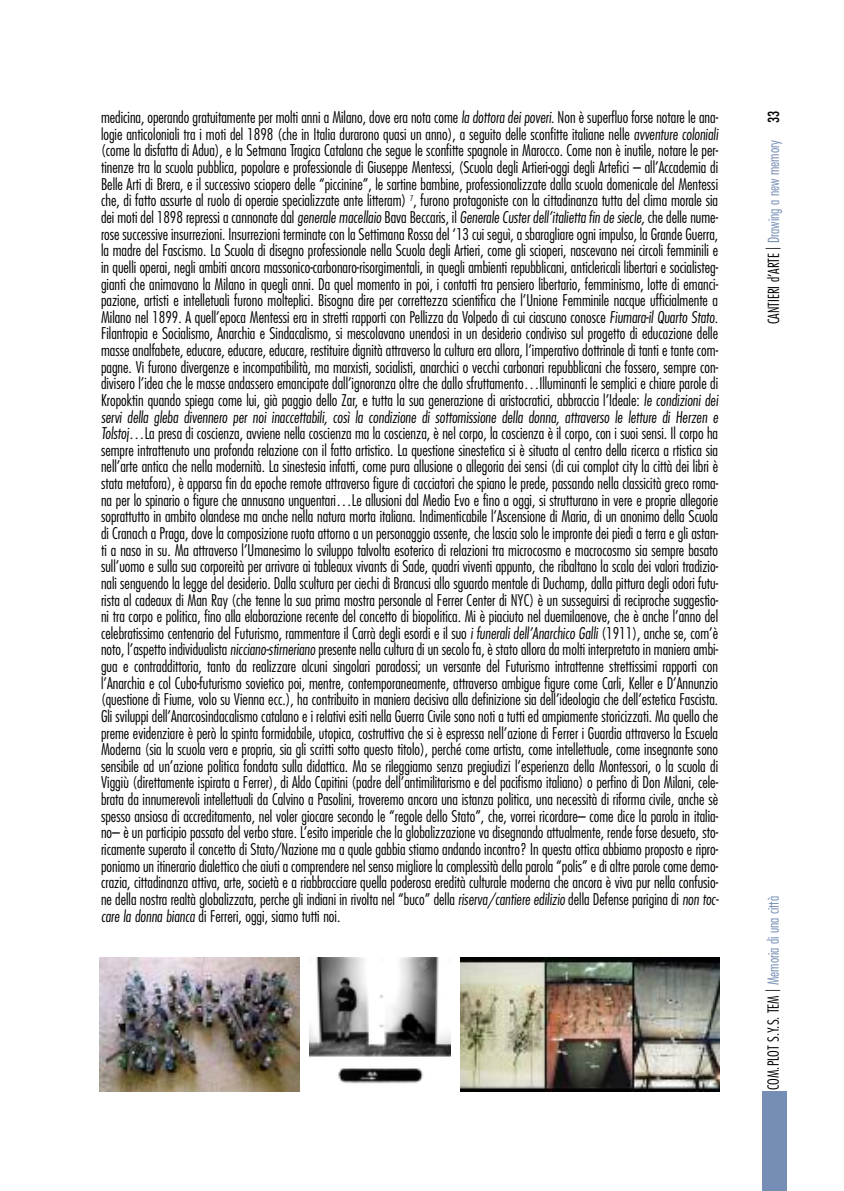
<style>
.page{position:relative;width:844px;height:1191px;background:#fff}
.page>*{position:absolute;margin:0;border:0;box-sizing:border-box;transform-origin:0 0}
.t1{font:300 condensed 15.75px/16.6px "Futura";color:#000;text-align:justify}
.t2{font:300 condensed 14.88px "Futura";color:#000}
.t3{font:300 condensed 14.88px "Futura";color:#768db5}
.s1{font-style:italic}
.s2{color:#000}
.s3{font-weight:400;color:#000}
.s4{color:#768db5}
</style>
<div class="page">
<div style="left:762px;top:1091px;width:24px;height:100px;background:#768db5"></div>
<img style="left:99px;top:957px;width:200px;height:134px">
<img style="left:309px;top:957px;width:141px;height:127px">
<img style="left:460px;top:957px;width:259px;height:134px">
<p class="t1" style="left:101px;top:110px;width:619px">medicina, operando gratuitamente per molti anni a Milano, dove era nota come <span class="s1">la dottora dei poveri.</span> Non è superfluo forse notare le ana&shy;logie anticoloniali tra i moti del 1898 (che in Italia durarono quasi un anno), a seguito delle sconfitte italiane nelle <span class="s1">avventure coloniali </span>(come la disfatta di Adua), e la Setmana Tragica Catalana che segue le sconfitte spagnole in Marocco. Come non è inutile, notare le per&shy;tinenze tra la scuola pubblica, popolare e professionale di Giuseppe Mentessi, (Scuola degli Artieri-oggi degli Artefici – all’Accademia di Belle Arti di Brera, e il successivo sciopero delle “piccinine”, le sartine bambine, professionalizzate dalla scuola domenicale del Mentessi che, di fatto assurte al ruolo di operaie specializzate ante litteram) <sup>7</sup>, furono protagoniste con la cittadinanza tutta del clima morale sia dei moti del 1898 repressi a cannonate dal <span class="s1">generale macellaio</span> Bava Beccaris, il <span class="s1">Generale Custer dell’italietta fin de siecle,</span> che delle nume&shy;rose successive insurrezioni. Insurrezioni terminate con la Settimana Rossa del ‘13 cui seguì, a sbaragliare ogni impulso, la Grande Guerra, la madre del Fascismo. La Scuola di disegno professionale nella Scuola degli Artieri, come gli scioperi, nascevano nei circoli femminili e in quelli operai, negli ambiti ancora massonico-carbonaro-risorgimentali, in quegli ambienti repubblicani, anticlericali libertari e socialisteg&shy;gianti che animavano la Milano in quegli anni. Da quel momento in poi, i contatti tra pensiero libertario, femminismo, lotte di emanci&shy;pazione, artisti e intelletuali furono molteplici. Bisogna dire per correttezza scientifica che l’Unione Femminile nacque ufficialmente a Milano nel 1899. A quell’epoca Mentessi era in stretti rapporti con Pellizza da Volpedo di cui ciascuno conosce <span class="s1">Fiumara-il Quarto Stato.<br></span>Filantropia e Socialismo, Anarchia e Sindacalismo, si mescolavano unendosi in un desiderio condiviso sul progetto di educazione delle masse analfabete, educare, educare, educare, restituire dignità attraverso la cultura era allora, l’imperativo dottrinale di tanti e tante com&shy;pagne. Vi furono divergenze e incompatibilità, ma marxisti, socialisti, anarchici o vecchi carbonari repubblicani che fossero, sempre con&shy;divisero l’idea che le masse andassero emancipate dall’ignoranza oltre che dallo sfruttamento…Illuminanti le semplici e chiare parole di Kropoktin quando spiega come lui, già paggio dello Zar, e tutta la sua generazione di aristocratici, abbraccia l’Ideale: <span class="s1">le condizioni dei servi della gleba divennero per noi inaccettabili, così la condizione di sottomissione della donna, attraverso le letture di Herzen e Tolstoj…</span>La presa di coscienza, avviene nella coscienza ma la coscienza, è nel corpo, la coscienza è il corpo, con i suoi sensi. Il corpo ha sempre intrattenuto una profonda relazione con il fatto artistico. La questione sinestetica si è situata al centro della ricerca a rtistica sia nell’arte antica che nella modernità. La sinestesia infatti, come pura allusione o allegoria dei sensi (di cui complot city la città dei libri è stata metafora), è apparsa fin da epoche remote attraverso figure di cacciatori che spiano le prede, passando nella classicità greco roma&shy;na per lo spinario o figure che annusano unguentari…Le allusioni dal Medio Evo e fino a oggi, si strutturano in vere e proprie allegorie soprattutto in ambito olandese ma anche nella natura morta italiana. Indimenticabile l’Ascensione di Maria, di un anonimo della Scuola di Cranach a Praga, dove la composizione ruota attorno a un personaggio assente, che lascia solo le impronte dei piedi a terra e gli astan&shy;ti a naso in su. Ma attraverso l’Umanesimo lo sviluppo talvolta esoterico di relazioni tra microcosmo e macrocosmo sia sempre basato sull’uomo e sulla sua corporeità per arrivare ai tableaux vivants di Sade, quadri viventi appunto, che ribaltano la scala dei valori tradizio&shy;nali senguendo la legge del desiderio. Dalla scultura per ciechi di Brancusi allo sguardo mentale di Duchamp, dalla pittura degli odori futu&shy;rista al cadeaux di Man Ray (che tenne la sua prima mostra personale al Ferrer Center di NYC) è un susseguirsi di reciproche suggestio&shy;ni tra corpo e politica, fino alla elaborazione recente del concetto di biopolitica. Mi è piaciuto nel duemilaenove, che è anche l’anno del celebratissimo centenario del Futurismo, rammentare il Carrà degli esordi e il suo <span class="s1">i funerali dell’Anarchico Galli</span> (1911), anche se, com’è noto, l’aspetto individualista <span class="s1">nicciano-stirneriano</span> presente nella cultura di un secolo fa, è stato allora da molti interpretato in maniera ambi&shy;gua e contraddittoria, tanto da realizzare alcuni singolari paradossi; un versante del Futurismo intrattenne strettissimi rapporti con l’Anarchia e col Cubo-futurismo sovietico poi, mentre, contemporaneamente, attraverso ambigue figure come Carli, Keller e D’Annunzio (questione di Fiume, volo su Vienna ecc.), ha contribuito in maniera decisiva alla definizione sia dell’ideologia che dell’estetica Fascista.<br>Gli sviluppi dell’Anarcosindacalismo catalano e i relativi esiti nella Guerra Civile sono noti a tutti ed ampiamente storicizzati. Ma quello che preme evidenziare è però la spinta formidabile, utopica, costruttiva che si è espressa nell’azione di Ferrer i Guardia attraverso la Escuela Moderna (sia la scuola vera e propria, sia gli scritti sotto questo titolo), perché come artista, come intellettuale, come insegnante sono sensibile ad un’azione politica fondata sulla didattica. Ma se rileggiamo senza pregiudizi l’esperienza della Montessori, o la scuola di Viggiù (direttamente ispirata a Ferrer), di Aldo Capitini (padre dell’antimilitarismo e del pacifismo italiano) o perfino di Don Milani, cele&shy;brata da innumerevoli intellettuali da Calvino a Pasolini, troveremo ancora una istanza politica, una necessità di riforma civile, anche sè spesso ansiosa di accreditamento, nel voler giocare secondo le “regole dello Stato”, che, vorrei ricordare– come dice la parola in italia&shy;no– è un participio passato del verbo stare. L’esito imperiale che la globalizzazione va disegnando attualmente, rende forse desueto, sto&shy;ricamente superato il concetto di Stato/Nazione ma a quale gabbia stiamo andando incontro? In questa ottica abbiamo proposto e ripro&shy;poniamo un itinerario dialettico che aiuti a comprendere nel senso migliore la complessità della parola “polis” e di altre parole come demo&shy;crazia, cittadinanza attiva, arte, società e a riabbracciare quella poderosa eredità culturale moderna che ancora è viva pur nella confusio&shy;ne della nostra realtà globalizzata, perche gli indiani in rivolta nel “buco” della <span class="s1">riserva/cantiere edilizio</span> della Defense parigina di <span class="s1">non toc&shy;care la donna bianca</span> di Ferreri, oggi, siamo tutti noi.</p>
<p class="t3" style="left:767px;top:324px;width:215px;rotate:-90deg"><span class="s2">CANTIERI d’ARTE |</span> Drawing a new memory <span class="s3">33</span></p>
<p class="t2" style="left:766px;top:1090px;width:195px;rotate:-90deg">COM.PLOT S.Y.S. TEM | <span class="s4">Memoria di una città</span></p>
</div>
